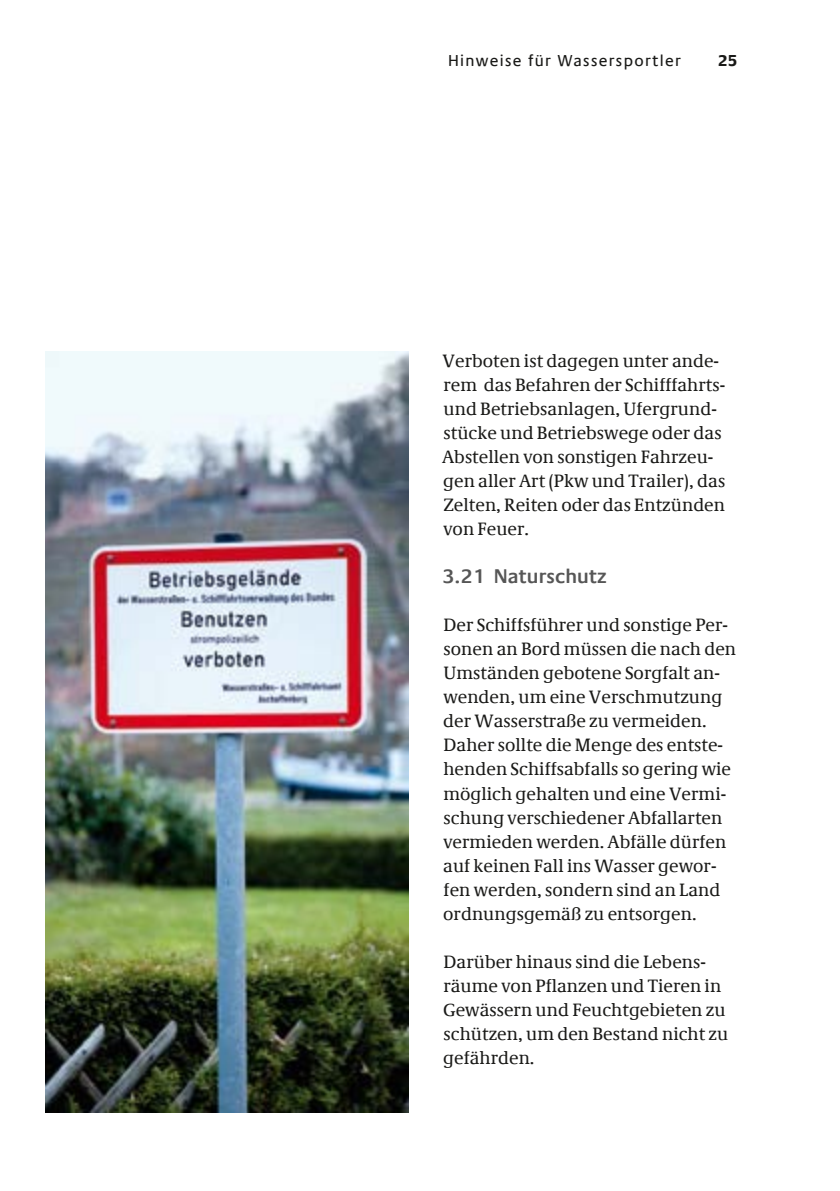
<style>
.page{position:relative;width:840px;height:1191px;background:#fff}
.page>*{position:absolute;margin:0;border:0;box-sizing:border-box;transform-origin:0 0}
.t1{font:600 20px "Praxis Com";letter-spacing:.005em;color:#565656}
.t2{font:18px/24px "Demos Com";letter-spacing:.005em;color:#1a1a18}
.t3{font:16px "Praxis Com";letter-spacing:.08em;color:#1a1a18}
.t4{font:700 16px "Praxis Com";color:#1a1a18}
</style>
<div class="page">
<img style="left:45px;top:351px;width:363px;height:761px">
<p class="t3" style="left:448px;top:51px;width:234px">Hinweise für Wassersportler</p>
<p class="t4" style="left:717px;top:51px;width:22px">25</p>
<p class="t2" style="left:442px;top:349px;width:284px">Verboten ist dagegen unter ande&shy;rem das Befahren der Schifffahrts&shy;und Betriebsanlagen, Ufergrund&shy;stücke und Betriebswege oder das<br>Abstellen von sonstigen Fahrzeu&shy;gen aller Art (Pkw und Trailer), das<br>Zelten, Reiten oder das Entzünden von Feuer.</p>
<p class="t1" style="left:442px;top:564px;width:166px">3.21 Naturschutz</p>
<p class="t2" style="left:443px;top:613px;width:294px">Der Schiffsführer und sonstige Per&shy;sonen an Bord müssen die nach den Umständen gebotene Sorgfalt an&shy;wenden, um eine Verschmutzung der Wasserstraße zu vermeiden.<br>Daher sollte die Menge des entste&shy;henden Schiffsabfalls so gering wie möglich gehalten und eine Vermi&shy;schung verschiedener Abfallarten vermieden werden. Abfälle dürfen auf keinen Fall ins Wasser gewor&shy;fen werden, sondern sind an Land ordnungsgemäß zu entsorgen.</p>
<p class="t2" style="left:443px;top:950px;width:286px">Darüber hinaus sind die Lebens&shy;räume von Pflanzen und Tieren in<br>Gewässern und Feuchtgebieten zu schützen, um den Bestand nicht zu gefährden.</p>
</div>
